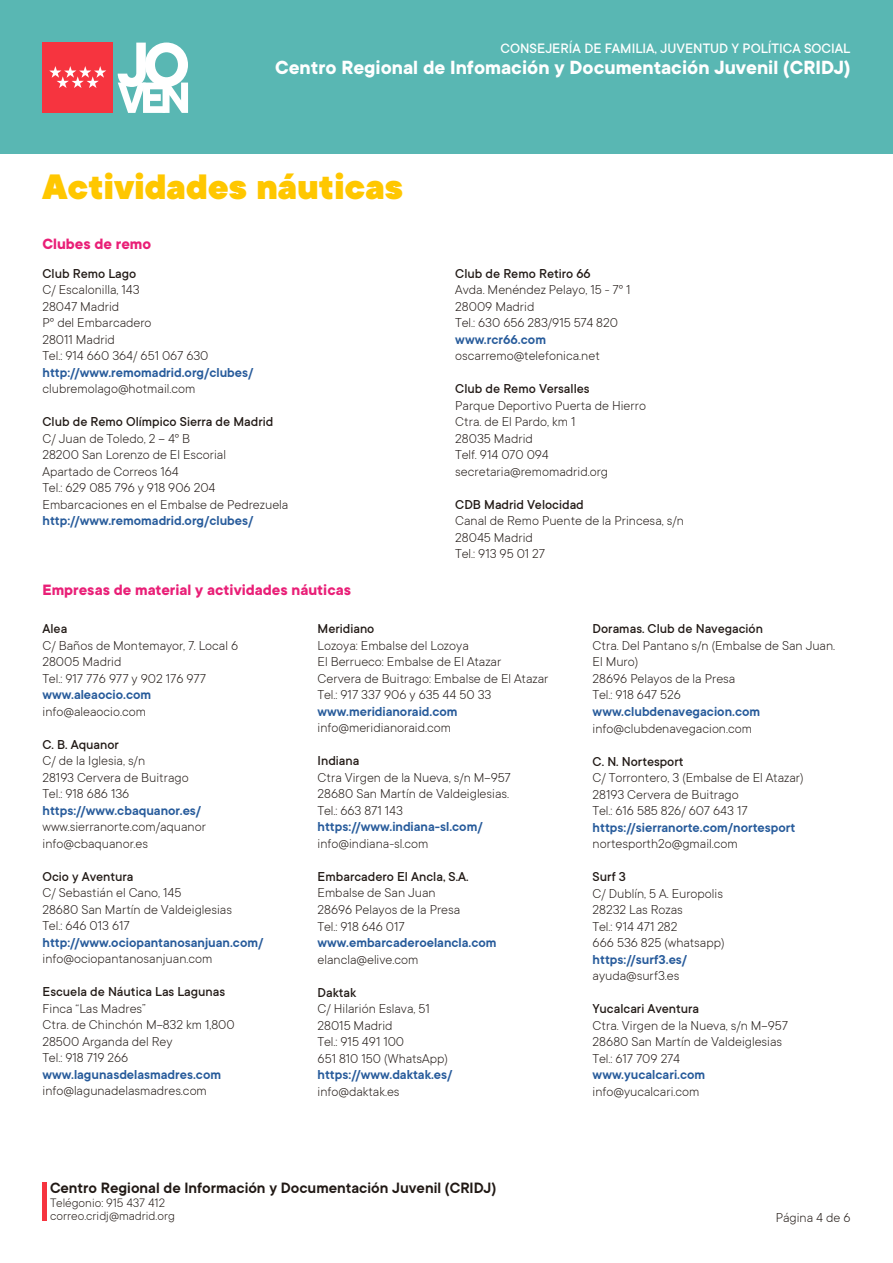
<style>
.page{position:relative;width:893px;height:1263px;background:#fff}
.page>*{position:absolute;margin:0;border:0;box-sizing:border-box;transform-origin:0 0}
.t1{font:900 39px "TT Commons";color:#ffc700}
.t2{font:700 21px "TT Commons";color:#fff}
.t3{font:600 16.5px "TT Commons";color:#211915}
.t4{font:700 16.5px "TT Commons";color:#e91f77}
.t5{font:500 15px "TT Commons";color:#fff}
.t6{font:300 14.25px/16.5px "TT Commons";color:#211915}
.t7{font:600 14.25px "TT Commons";color:#275b9b}
.t8{font:500 14.25px "TT Commons";color:#211915}
.t9{font:300 13.5px/13.5px "TT Commons";color:#211915}
</style>
<div class="page">
<div style="left:0;top:0;width:893px;height:153px;background:#59b7b3"></div>
<div style="left:43px;top:43px;width:70px;height:70px;background:#f6343f"></div>
<svg style="left:49px;top:66px;width:57px;height:22px"></svg>
<svg style="left:118px;top:43px;width:70px;height:70px"></svg>
<hr style="left:43px;top:1182px;width:4px;height:38px;background:#f6343f">
<p class="t5" style="left:501px;top:40px;width:351px">CONSEJERÍA DE FAMILIA, JUVENTUD Y POLÍTICA SOCIAL</p>
<h2 class="t2" style="left:275px;top:56px;width:577px">Centro Regional de Infomación y Documentación Juvenil (CRIDJ)</h2>
<h1 class="t1" style="left:43px;top:165px;width:362px">Actividades náuticas</h1>
<p class="t4" style="left:43px;top:234px;width:110px">Clubes de remo</p>
<p class="t8" style="left:43px;top:266px;width:95px">Club Remo Lago</p>
<p class="t6" style="left:43px;top:282px;width:167px">C/ Escalonilla, 143<br>28047 Madrid<br>Pº del Embarcadero<br>28011 Madrid<br>Tel.: 914 660 364/ 651 067 630</p>
<p class="t7" style="left:43px;top:365px;width:212px">http://www.remomadrid.org/clubes/</p>
<p class="t6" style="left:43px;top:381px;width:154px">clubremolago@hotmail.com</p>
<p class="t8" style="left:43px;top:414px;width:232px">Club de Remo Olímpico Sierra de Madrid</p>
<p class="t6" style="left:43px;top:430px;width:247px">C/ Juan de Toledo, 2 – 4º B<br>28200 San Lorenzo de El Escorial<br>Apartado de Correos 164<br>Tel.: 629 085 796 y 918 906 204<br>Embarcaciones en el Embalse de Pedrezuela</p>
<p class="t7" style="left:43px;top:513px;width:212px">http://www.remomadrid.org/clubes/</p>
<p class="t4" style="left:43px;top:581px;width:310px">Empresas de material y actividades náuticas</p>
<p class="t8" style="left:455px;top:266px;width:137px">Club de Remo Retiro 66</p>
<p class="t6" style="left:455px;top:282px;width:177px">Avda. Menéndez Pelayo, 15 - 7º 1<br>28009 Madrid<br>Tel.: 630 656 283/915 574 820</p>
<p class="t7" style="left:455px;top:332px;width:92px">www.rcr66.com</p>
<p class="t6" style="left:455px;top:348px;width:146px">oscarremo@telefonica.net</p>
<p class="t8" style="left:455px;top:381px;width:136px">Club de Remo Versalles</p>
<p class="t6" style="left:455px;top:397px;width:192px">Parque Deportivo Puerta de Hierro<br>Ctra. de El Pardo, km 1<br>28035 Madrid<br>Telf. 914 070 094 secretaria@remomadrid.org</p>
<p class="t8" style="left:455px;top:497px;width:130px">CDB Madrid Velocidad</p>
<p class="t6" style="left:455px;top:513px;width:230px">Canal de Remo Puente de la Princesa, s/n<br>28045 Madrid<br>Tel.: 913 95 01 27</p>
<p class="t8" style="left:43px;top:621px;width:26px">Alea</p>
<p class="t6" style="left:43px;top:637px;width:197px">C/ Baños de Montemayor, 7. Local 6<br>28005 Madrid<br>Tel.: 917 776 977 y 902 176 977</p>
<p class="t7" style="left:43px;top:687px;width:110px">www.aleaocio.com</p>
<p class="t6" style="left:43px;top:703px;width:105px">info@aleaocio.com</p>
<p class="t8" style="left:43px;top:737px;width:78px">C. B. Aquanor</p>
<p class="t6" style="left:43px;top:753px;width:148px">C/ de la Iglesia, s/n<br>28193 Cervera de Buitrago<br>Tel.: 918 686 136</p>
<p class="t7" style="left:43px;top:803px;width:160px">https://www.cbaquanor.es/</p>
<p class="t6" style="left:43px;top:819px;width:165px">www.sierranorte.com/aquanor info@cbaquanor.es</p>
<p class="t8" style="left:43px;top:869px;width:93px">Ocio y Aventura</p>
<p class="t6" style="left:43px;top:885px;width:191px">C/ Sebastián el Cano, 145<br>28680 San Martín de Valdeiglesias<br>Tel.: 646 013 617</p>
<p class="t7" style="left:43px;top:935px;width:222px">http://www.ociopantanosanjuan.com/</p>
<p class="t6" style="left:43px;top:951px;width:171px">info@ociopantanosanjuan.com</p>
<p class="t8" style="left:43px;top:984px;width:184px">Escuela de Náutica Las Lagunas</p>
<p class="t6" style="left:43px;top:1000px;width:194px">Finca “Las Madres”<br>Ctra. de Chinchón M-832 km 1,800<br>28500 Arganda del Rey<br>Tel.: 918 719 266</p>
<p class="t7" style="left:43px;top:1067px;width:180px">www.lagunasdelasmadres.com</p>
<p class="t6" style="left:43px;top:1083px;width:166px">info@lagunadelasmadres.com</p>
<p class="t8" style="left:318px;top:621px;width:58px">Meridiano</p>
<p class="t6" style="left:318px;top:637px;width:232px">Lozoya: Embalse del Lozoya<br>El Berrueco: Embalse de El Atazar<br>Cervera de Buitrago: Embalse de El Atazar<br>Tel.: 917 337 906 y 635 44 50 33</p>
<p class="t7" style="left:318px;top:704px;width:142px">www.meridianoraid.com</p>
<p class="t6" style="left:318px;top:720px;width:135px">info@meridianoraid.com</p>
<p class="t8" style="left:318px;top:753px;width:43px">Indiana</p>
<p class="t6" style="left:318px;top:769px;width:195px">Ctra Virgen de la Nueva, s/n M-957<br>28680 San Martín de Valdeiglesias.<br>Tel.: 663 871 143</p>
<p class="t7" style="left:318px;top:819px;width:167px">https://www.indiana-sl.com/</p>
<p class="t6" style="left:318px;top:835px;width:112px">info@indiana-sl.com</p>
<p class="t8" style="left:318px;top:869px;width:152px">Embarcadero El Ancla, S.A.</p>
<p class="t6" style="left:318px;top:885px;width:144px">Embalse de San Juan<br>28696 Pelayos de la Presa<br>Tel.: 918 646 017</p>
<p class="t7" style="left:318px;top:935px;width:181px">www.embarcaderoelancla.com</p>
<p class="t6" style="left:318px;top:951px;width:102px">elancla@elive.com</p>
<p class="t8" style="left:318px;top:984px;width:40px">Daktak</p>
<p class="t6" style="left:318px;top:1000px;width:132px">C/ Hilarión Eslava, 51<br>28015 Madrid<br>Tel.: 915 491 100<br>651 810 150 (WhatsApp)</p>
<p class="t7" style="left:318px;top:1067px;width:136px">https://www.daktak.es/</p>
<p class="t6" style="left:318px;top:1083px;width:84px">info@daktak.es</p>
<p class="t3" style="left:50px;top:1179px;width:448px">Centro Regional de Información y Documentación Juvenil (CRIDJ)</p>
<p class="t9" style="left:50px;top:1196px;width:126px">Telégonio: 915 437 412 correo.cridj@madrid.org</p>
<p class="t8" style="left:593px;top:621px;width:172px">Doramas. Club de Navegación</p>
<p class="t6" style="left:593px;top:637px;width:244px">Ctra. Del Pantano s/n (Embalse de San Juan.<br>El Muro)<br>28696 Pelayos de la Presa<br>Tel.: 918 647 526</p>
<p class="t7" style="left:593px;top:704px;width:169px">www.clubdenavegacion.com</p>
<p class="t6" style="left:593px;top:720px;width:161px">info@clubdenavegacion.com</p>
<p class="t8" style="left:593px;top:753px;width:92px">C. N. Nortesport</p>
<p class="t6" style="left:593px;top:769px;width:212px">C/ Torrontero, 3 (Embalse de El Atazar)<br>28193 Cervera de Buitrago<br>Tel.: 616 585 826/ 607 643 17</p>
<p class="t7" style="left:593px;top:819px;width:204px">https://sierranorte.com/nortesport</p>
<p class="t6" style="left:593px;top:835px;width:147px">nortesporth2o@gmail.com</p>
<p class="t8" style="left:593px;top:869px;width:35px">Surf 3</p>
<p class="t6" style="left:593px;top:885px;width:133px">C/ Dublín, 5 A. Europolis<br>28232 Las Rozas<br>Tel.: 914 471 282<br>666 536 825 (whatsapp)</p>
<p class="t7" style="left:593px;top:951px;width:96px">https://surf3.es/</p>
<p class="t6" style="left:593px;top:967px;width:88px">ayuda@surf3.es</p>
<p class="t8" style="left:593px;top:1001px;width:108px">Yucalcari Aventura</p>
<p class="t6" style="left:593px;top:1017px;width:197px">Ctra. Virgen de la Nueva, s/n M-957<br>28680 San Martín de Valdeiglesias<br>Tel.: 617 709 274</p>
<p class="t7" style="left:593px;top:1067px;width:114px">www.yucalcari.com</p>
<p class="t6" style="left:593px;top:1083px;width:108px">info@yucalcari.com</p>
<p class="t6" style="left:776px;top:1209px;width:76px">Página 4 de 6</p>
</div>
